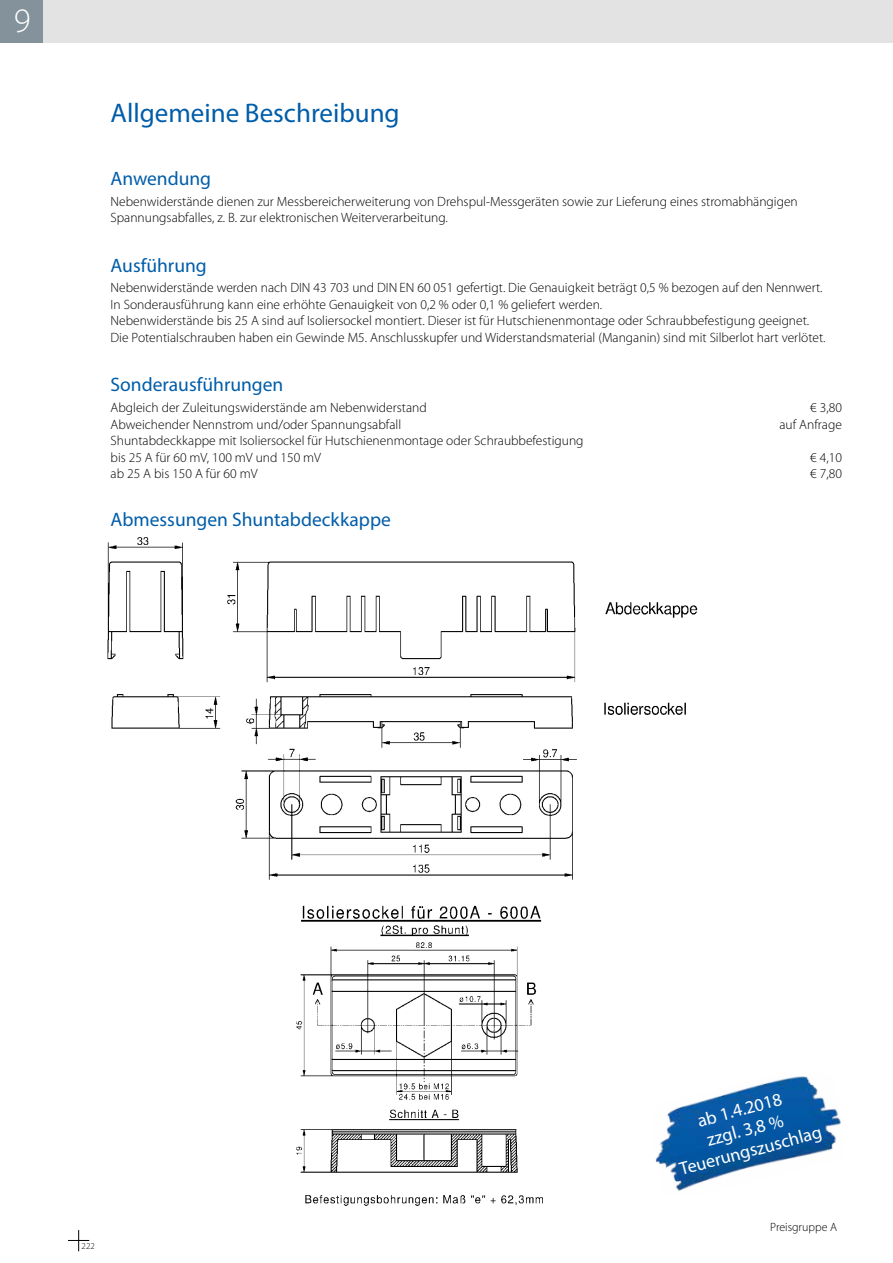
<style>
.page{position:relative;width:893px;height:1263px;background:#fff}
.page>*{position:absolute;margin:0;border:0;box-sizing:border-box;transform-origin:0 0}
.t1{font:300 34.35px "Myriad Pro";color:#fff}
.t2{font:27px "Myriad Pro";color:#005da9}
.t3{font:19.5px "Myriad Pro";color:#005da9}
.t4{font:18.3px/21px "Myriad Pro";color:#fff;text-align:center}
.t5{font:300 13.5px/16.5px "Myriad Pro";color:#000}
.t6{font:300 12px "Myriad Pro";color:#000}
.t7{font:300 9px "Myriad Pro";color:#000}
</style>
<div class="page">
<svg style="left:68px;top:1230px;width:21px;height:21px"></svg>
<div style="left:0;top:0;width:893px;height:43px;background:#e3e3e3"></div>
<div style="left:0;top:0;width:43px;height:43px;background:#83929b"></div>
<img style="left:107px;top:537px;width:590px;height:669px">
<img style="left:653px;top:1072px;width:188px;height:123px">
<h1 class="t1" style="left:14px;top:0;width:18px">9</h1>
<h2 class="t2" style="left:111px;top:97px;width:291px">Allgemeine Beschreibung</h2>
<h3 class="t3" style="left:111px;top:166px;width:102px">Anwendung</h3>
<p class="t5" style="left:111px;top:193px;width:689px">Nebenwiderstände dienen zur Messbereicherweiterung von Drehspul-Messgeräten sowie zur Lieferung eines stromabhängigen<br>Spannungsabfalles, z. B. zur elektronischen Weiterverarbeitung.</p>
<h3 class="t3" style="left:111px;top:253px;width:98px">Ausführung</h3>
<p class="t5" style="left:111px;top:280px;width:716px">Nebenwiderstände werden nach DIN 43 703 und DIN EN 60 051 gefertigt. Die Genauigkeit beträgt 0,5 % bezogen auf den Nennwert.<br>In Sonderausführung kann eine erhöhte Genauigkeit von 0,2 % oder 0,1 % geliefert werden.<br>Nebenwiderstände bis 25 A sind auf Isoliersockel montiert. Dieser ist für Hutschienenmontage oder Schraubbefestigung geeignet.<br>Die Potentialschrauben haben ein Gewinde M5. Anschlusskupfer und Widerstandsmaterial (Manganin) sind mit Silberlot hart verlötet.</p>
<h3 class="t3" style="left:111px;top:373px;width:174px">Sonderausführungen</h3>
<p class="t5" style="left:111px;top:399px;width:318px">Abgleich der Zuleitungswiderstände am Nebenwiderstand</p>
<p class="t5" style="left:810px;top:399px;width:33px">€ 3,80</p>
<p class="t5" style="left:111px;top:416px;width:292px">Abweichender Nennstrom und/oder Spannungsabfall</p>
<p class="t5" style="left:779px;top:416px;width:64px">auf Anfrage</p>
<p class="t5" style="left:111px;top:432px;width:475px">Shuntabdeckkappe mit Isoliersockel für Hutschienenmontage oder Schraubbefestigung bis 25 A für 60 mV, 100 mV und 150 mV</p>
<p class="t5" style="left:810px;top:449px;width:33px">€ 4,10</p>
<p class="t5" style="left:111px;top:465px;width:149px">ab 25 A bis 150 A für 60 mV</p>
<p class="t5" style="left:810px;top:465px;width:33px">€ 7,80</p>
<h3 class="t3" style="left:111px;top:508px;width:282px">Abmessungen Shuntabdeckkappe</h3>
<p class="t7" style="left:82px;top:1241px;width:15px">222</p>
<h3 class="t4" style="left:666px;top:1118px;width:148px;rotate:-15deg">ab 1.4.2018<br>zzgl. 3,8 %<br>Teuerungszuschlag</h3>
<p class="t6" style="left:770px;top:1220px;width:69px">Preisgruppe A</p>
</div>
